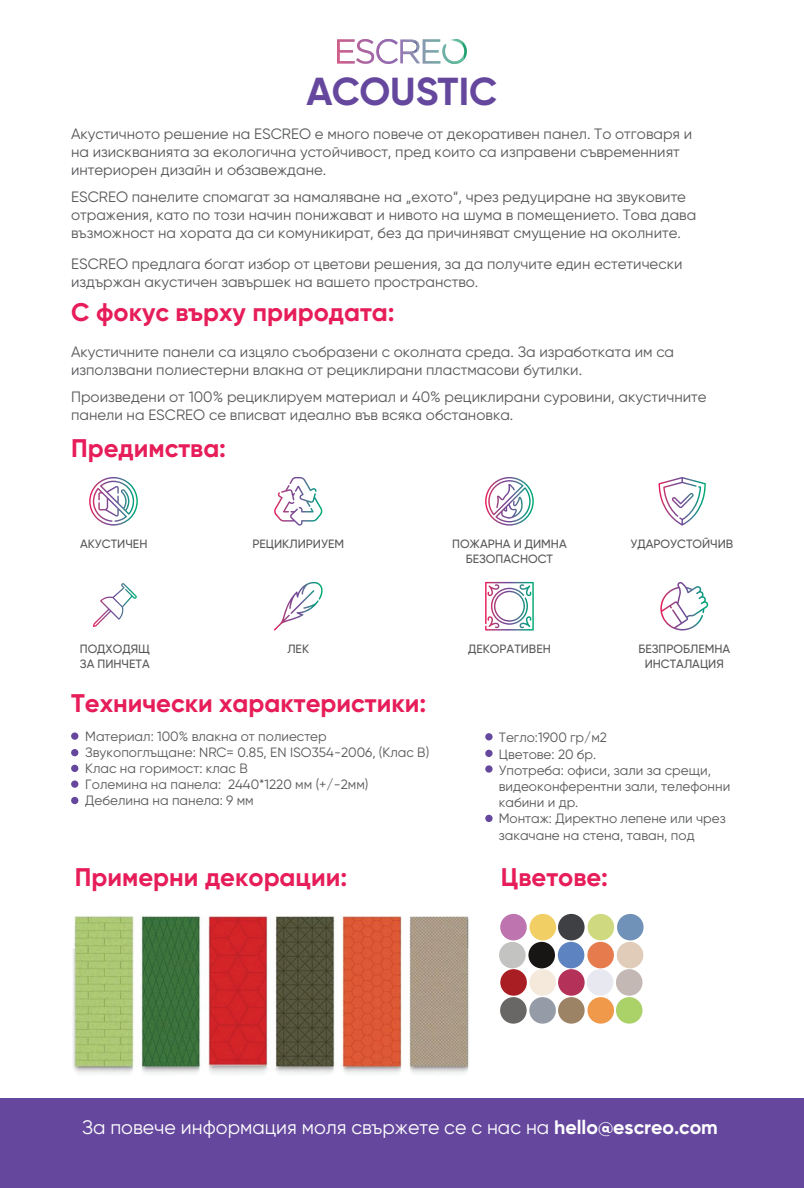
<style>
.page{position:relative;width:804px;height:1188px;background:#fff}
.page>*{position:absolute;margin:0;border:0;box-sizing:border-box;transform-origin:0 0}
.t1{font:700 39px "Gilroy";letter-spacing:-.005em;color:#65489d}
.t2{font:700 25.5px "Gilroy";color:#e61d59}
.t3{font:19.5px "Gilroy";color:#fff}
.t4{font:15px/18px "Gilroy";color:#57585a}
.t5{font:13.5px/16.2px "Gilroy";color:#57585a}
.t6{font:500 12px/14.4px "Gilroy";color:#57585a;text-align:center}
.s1{font-weight:700}
</style>
<div class="page">
<div style="left:0;top:1098px;width:803px;height:90px;background:#65489d"></div>
<svg style="left:658px;top:477px;width:47px;height:49px"></svg>
<svg style="left:274px;top:477px;width:49px;height:49px"></svg>
<svg style="left:485px;top:477px;width:48px;height:49px"></svg>
<svg style="left:89px;top:477px;width:49px;height:49px"></svg>
<svg style="left:274px;top:582px;width:49px;height:49px"></svg>
<svg style="left:485px;top:582px;width:48px;height:49px"></svg>
<svg style="left:660px;top:582px;width:48px;height:49px"></svg>
<div style="left:71px;top:732px;width:7px;height:8px;background:#65489d;border-radius:50%"></div>
<div style="left:71px;top:749px;width:7px;height:7px;background:#65489d;border-radius:50%"></div>
<div style="left:71px;top:765px;width:7px;height:7px;background:#65489d;border-radius:50%"></div>
<div style="left:71px;top:780px;width:7px;height:8px;background:#65489d;border-radius:50%"></div>
<div style="left:71px;top:797px;width:7px;height:7px;background:#65489d;border-radius:50%"></div>
<div style="left:485px;top:733px;width:7px;height:7px;background:#65489d;border-radius:50%"></div>
<div style="left:485px;top:750px;width:7px;height:7px;background:#65489d;border-radius:50%"></div>
<div style="left:485px;top:765px;width:7px;height:8px;background:#65489d;border-radius:50%"></div>
<div style="left:485px;top:815px;width:7px;height:7px;background:#65489d;border-radius:50%"></div>
<div style="left:500px;top:914px;width:26px;height:26px;background:#bd74af;border-radius:50%"></div>
<div style="left:615px;top:969px;width:27px;height:27px;background:#c3b8b3;border-radius:50%"></div>
<div style="left:529px;top:914px;width:27px;height:26px;background:#f1cf64;border-radius:50%"></div>
<div style="left:558px;top:914px;width:26px;height:26px;background:#3e4044;border-radius:50%"></div>
<div style="left:587px;top:914px;width:27px;height:26px;background:#cfda80;border-radius:50%"></div>
<div style="left:616px;top:914px;width:27px;height:26px;background:#7192b8;border-radius:50%"></div>
<div style="left:500px;top:969px;width:26px;height:27px;background:#a81e23;border-radius:50%"></div>
<div style="left:558px;top:969px;width:26px;height:27px;background:#b43159;border-radius:50%"></div>
<div style="left:529px;top:969px;width:26px;height:27px;background:#f5e9dc;border-radius:50%"></div>
<div style="left:586px;top:969px;width:27px;height:27px;background:#e8e9f0;border-radius:50%"></div>
<div style="left:499px;top:942px;width:26px;height:26px;background:#c3c3c2;border-radius:50%"></div>
<div style="left:528px;top:942px;width:26px;height:26px;background:#181515;border-radius:50%"></div>
<div style="left:557px;top:942px;width:27px;height:26px;background:#5e83c1;border-radius:50%"></div>
<div style="left:587px;top:942px;width:26px;height:26px;background:#e67c4e;border-radius:50%"></div>
<div style="left:616px;top:942px;width:27px;height:26px;background:#e0ccb9;border-radius:50%"></div>
<div style="left:500px;top:997px;width:26px;height:27px;background:#686766;border-radius:50%"></div>
<div style="left:615px;top:997px;width:27px;height:27px;background:#abd269;border-radius:50%"></div>
<div style="left:529px;top:997px;width:26px;height:27px;background:#959ca8;border-radius:50%"></div>
<div style="left:587px;top:997px;width:26px;height:27px;background:#f0994b;border-radius:50%"></div>
<div style="left:558px;top:997px;width:26px;height:27px;background:#9d8365;border-radius:50%"></div>
<svg style="left:337px;top:39px;width:127px;height:25px"></svg>
<img style="left:72px;top:916px;width:397px;height:158px">
<svg style="left:93px;top:583px;width:44px;height:44px"></svg>
<h1 class="t1" style="left:306px;top:67px;width:192px">ACOUSTIC</h1>
<p class="t4" style="left:71px;top:124px;width:622px">Акустичното решение на ESCREO е много повече от декоративен панел. То отговаря и на изискванията за екологична устойчивост, пред които са изправени съвременният интериорен дизайн и обзавеждане.</p>
<p class="t4" style="left:71px;top:187px;width:626px">ESCREO панелите спомагат за намаляване на „ехото“, чрез редуциране на звуковите отражения, като по този начин понижават и нивото на шума в помещението. Това дава възможност на хората да си комуникират, без да причиняват смущение на околните.</p>
<p class="t4" style="left:71px;top:255px;width:612px">ESCREO предлага богат избор от цветови решения, за да получите един естетически издържан акустичен завършек на вашето пространство.</p>
<h2 class="t2" style="left:71px;top:297px;width:325px">С фокус върху природата:</h2>
<p class="t4" style="left:71px;top:342px;width:604px">Акустичните панели са изцяло съобразени с околната среда. За изработката им са използвани полиестерни влакна от рециклирани пластмасови бутилки.</p>
<p class="t4" style="left:71px;top:387px;width:636px">Произведени от 100% рециклируем материал и 40% рециклирани суровини, акустичните панели на ESCREO се вписват идеално във всяка обстановка.</p>
<h2 class="t2" style="left:71px;top:433px;width:156px">Предимства:</h2>
<p class="t6" style="left:80px;top:537px;width:69px">АКУСТИЧЕН</p>
<p class="t6" style="left:252px;top:537px;width:93px">РЕЦИКЛИРИУЕМ</p>
<p class="t6" style="left:452px;top:537px;width:116px">ПОЖАРНА И ДИМНА<br>БЕЗОПАСНОСТ</p>
<p class="t6" style="left:630px;top:537px;width:104px">УДАРОУСТОЙЧИВ</p>
<p class="t6" style="left:80px;top:642px;width:72px;text-align:left">ПОДХОДЯЩ<br>ЗА ПИНЧЕТА</p>
<p class="t6" style="left:287px;top:642px;width:23px">ЛЕК</p>
<p class="t6" style="left:468px;top:642px;width:84px">ДЕКОРАТИВЕН</p>
<p class="t6" style="left:638px;top:642px;width:93px">БЕЗПРОБЛЕМНА<br>ИНСТАЛАЦИЯ</p>
<h2 class="t2" style="left:71px;top:687px;width:356px">Технически характеристики:</h2>
<p class="t5" style="left:85px;top:728px;width:345px">Материал: 100% влакна от полиестер Звукопоглъщане: NRC= 0.85, EN ISO354-2006, (Клас B)<br>Клас на горимост: клас B<br>Големина на панела: 2440*1220 мм (+/-2мм)<br>Дебелина на панела: 9 мм</p>
<p class="t5" style="left:498px;top:729px;width:233px">Тегло:1900 гр/м2<br>Цветове: 20 бр.<br>Употреба: офиси, зали за срещи, видеоконферентни зали, телефонни кабини и др.<br>Монтаж: Директно лепене или чрез закачане на стена, таван, под</p>
<h2 class="t2" style="left:75px;top:861px;width:274px">Примерни декорации:</h2>
<h2 class="t2" style="left:500px;top:861px;width:109px">Цветове:</h2>
<h3 class="t3" style="left:82px;top:1116px;width:637px">За повече информация моля свържете се с нас на <span class="s1">hello@escreo.com</span></h3>
</div>
